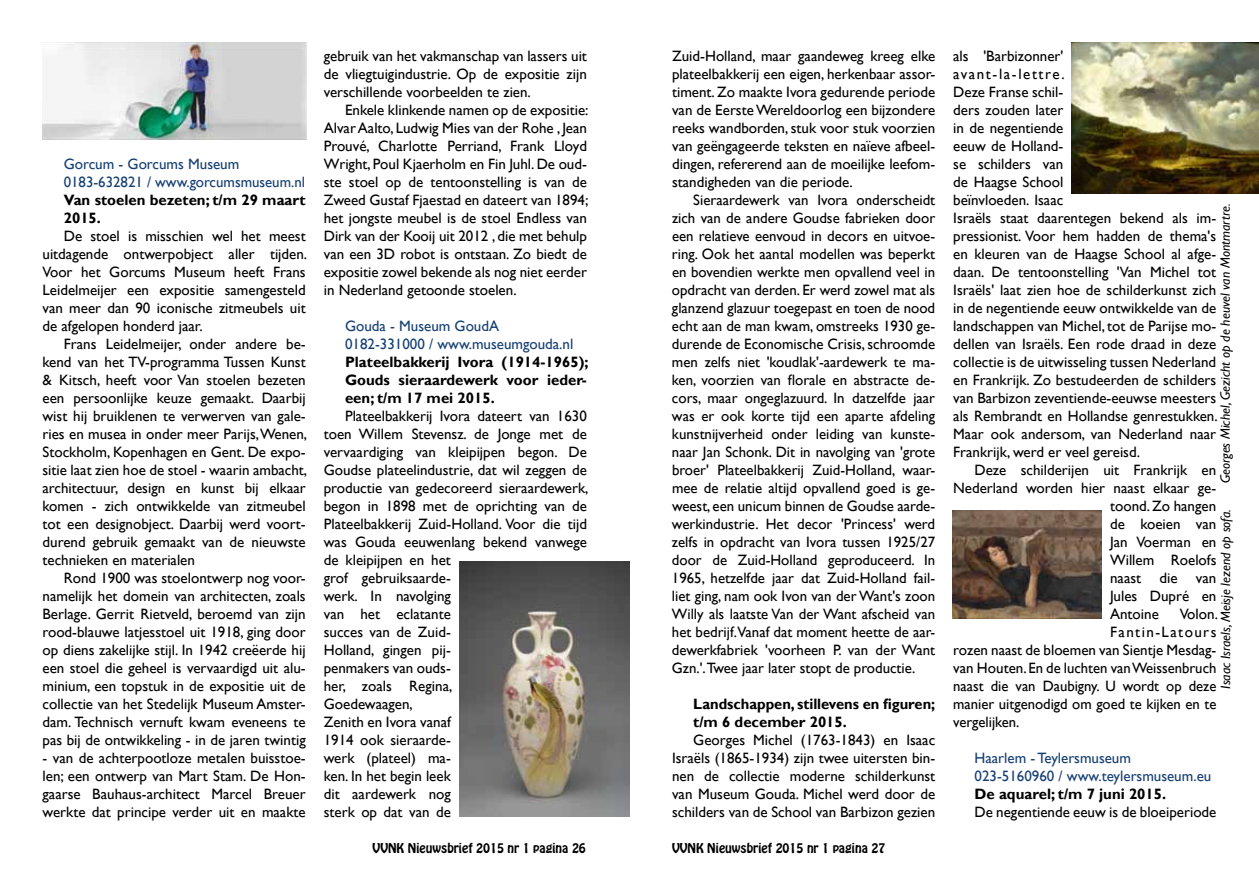
<style>
.page{position:relative;width:1259px;height:893px;background:#fff}
.page>*{position:absolute;margin:0;border:0;box-sizing:border-box;transform-origin:0 0}
.t1{font:15px/18px "Gill Sans";color:#000;text-align:justify}
.t2{font:700 15px/18px "Gill Sans";color:#000}
.t3{font:15px/18px "Gill Sans";color:#153f74}
.t4{font:15px "Gill Sans";letter-spacing:.095em;color:#000}
.t5{font:italic 13.5px "Gill Sans";color:#000}
.t6{font:12px "Hobo Std";color:#000}
</style>
<div class="page">
<img style="left:43px;top:43px;width:263px;height:97px">
<img style="left:459px;top:561px;width:170px;height:255px">
<img style="left:1071px;top:43px;width:188px;height:151px">
<img style="left:952px;top:510px;width:149px;height:109px">
<p class="t3" style="left:64px;top:155px;width:243px">Gorcum - Gorcums Museum<br>0183-632821 / www.gorcumsmuseum.nl</p>
<p class="t2" style="left:64px;top:191px;width:243px">Van stoelen bezeten; t/m 29 maart<br>2015.</p>
<p class="t1" style="left:42px;top:227px;width:266px;text-indent:21px">De stoel is misschien wel het meest uitdagende ontwerpobject aller tijden.<br>Voor het Gorcums Museum heeft Frans Leidelmeijer een expositie samengesteld van meer dan 90 iconische zitmeubels uit de afgelopen honderd jaar.</p>
<p class="t1" style="left:43px;top:335px;width:266px;text-indent:21px">Frans Leidelmeijer, onder andere be&shy;kend van het TV-programma Tussen Kunst &amp; Kitsch, heeft voor Van stoelen bezeten een persoonlijke keuze gemaakt. Daarbij wist hij bruiklenen te verwerven van gale&shy;ries en musea in onder meer Parijs,Wenen, Stockholm, Kopenhagen en Gent. De expo&shy;sitie laat zien hoe de stoel - waarin ambacht, architectuur, design en kunst bij elkaar komen - zich ontwikkelde van zitmeubel tot een designobject. Daarbij werd voort&shy;durend gebruik gemaakt van de nieuwste technieken en materialen</p>
<p class="t1" style="left:42px;top:569px;width:265px;text-indent:21px">Rond 1900 was stoelontwerp nog voor&shy;namelijk het domein van architecten, zoals Berlage. Gerrit Rietveld, beroemd van zijn rood-blauwe latjesstoel uit 1918, ging door op diens zakelijke stijl. In 1942 creëerde hij een stoel die geheel is vervaardigd uit alu&shy;minium, een topstuk in de expositie uit de collectie van het Stedelijk Museum Amster&shy;dam. Technisch vernuft kwam eveneens te pas bij de ontwikkeling - in de jaren twintig</p>
<p class="t1" style="left:43px;top:749px;width:265px">- van de achterpootloze metalen buisstoe&shy;len; een ontwerp van Mart Stam. De Hon&shy;gaarse Bauhaus-architect Marcel Breuer werkte dat principe verder uit en maakte</p>
<p class="t1" style="left:324px;top:47px;width:265px">gebruik van het vakmanschap van lassers uit de vliegtuigindustrie. Op de expositie zijn verschillende voorbeelden te zien.</p>
<p class="t1" style="left:324px;top:101px;width:266px;text-indent:21px">Enkele klinkende namen op de expositie:<br>AlvarAalto, Ludwig Mies van der Rohe , Jean Prouvé, Charlotte Perriand, Frank Lloyd Wright, Poul Kjaerholm en Fin Juhl.De oud&shy;ste stoel op de tentoonstelling is van de Zweed Gustaf Fjaestad en dateert van 1894; het jongste meubel is de stoel Endless van Dirk van der Kooij uit 2012 , die met behulp van een 3D robot is ontstaan. Zo biedt de expositie zowel bekende als nog niet eerder in Nederland getoonde stoelen.</p>
<p class="t3" style="left:345px;top:317px;width:230px">Gouda - Museum GoudA<br>0182-331000 / www.museumgouda.nl</p>
<p class="t2" style="left:345px;top:353px;width:245px;text-align:justify">Plateelbakkerij Ivora (1914-1965); Gouds sieraardewerk voor ieder&shy;een; t/m 17 mei 2015.</p>
<p class="t1" style="left:324px;top:407px;width:266px;text-align:left;text-indent:21px">Plateelbakkerij Ivora dateert van 1630 toen Willem Stevensz. de Jonge met de vervaardiging van kleipijpen begon. De<br>Goudse plateelindustrie, dat wil zeggen de productie van gedecoreerd sieraardewerk, begon in 1898 met de oprichting van de<br>Plateelbakkerij Zuid-Holland. Voor die tijd was Gouda eeuwenlang bekend vanwege de kleipijpen en het<br>grof gebruiksaarde-<br>werk. In navolging<br>van het eclatante<br>succes van de Zuid-<br>Holland, gingen pij-<br>penmakers van ouds-<br>her, zoals Regina,<br>Goedewaagen,<br>Zenith en Ivora vanaf<br>1914 ook sieraarde-<br>werk (plateel) ma-<br>ken. In het begin leek<br>dit aardewerk nog<br>sterk op dat van de</p>
<p class="t1" style="left:672px;top:47px;width:265px">Zuid-Holland, maar gaandeweg kreeg elke plateelbakkerij een eigen, herkenbaar assor&shy;timent.Zo maakte Ivora gedurende periode van de EersteWereldoorlog een bijzondere reeks wandborden, stuk voor stuk voorzien van geëngageerde teksten en naïeve afbeel&shy;dingen, refererend aan de moeilijke leefom&shy;standigheden van die periode.</p>
<p class="t1" style="left:672px;top:191px;width:265px;text-indent:21px">Sieraardewerk van Ivora onderscheidt zich van de andere Goudse fabrieken door een relatieve eenvoud in decors en uitvoe&shy;ring. Ook het aantal modellen was beperkt en bovendien werkte men opvallend veel in opdracht van derden. Er werd zowel mat als glanzend glazuur toegepast en toen de nood echt aan de man kwam, omstreeks 1930 ge&shy;durende de Economische Crisis, schroomde men zelfs niet 'koudlak'-aardewerk te ma&shy;ken, voorzien van florale en abstracte de&shy;cors, maar ongeglazuurd. In datzelfde jaar was er ook korte tijd een aparte afdeling kunstnijverheid onder leiding van kunste&shy;naar Jan Schonk. Dit in navolging van 'grote broer' Plateelbakkerij Zuid-Holland, waar&shy;mee de relatie altijd opvallend goed is ge&shy;weest, een unicum binnen de Goudse aarde&shy;werkindustrie. Het decor 'Princess' werd zelfs in opdracht van Ivora tussen 1925/27 door de Zuid-Holland geproduceerd. In 1965, hetzelfde jaar dat Zuid-Holland fail&shy;liet ging, nam ook Ivon van der Want's zoon Willy als laatste Van der Want afscheid van het bedrijf.Vanaf dat moment heette de aar&shy;dewerkfabriek 'voorheen P. van der Want Gzn.'.Twee jaar later stopt de productie.</p>
<p class="t2" style="left:693px;top:695px;width:243px">Landschappen, stillevens en figuren; t/m 6 december 2015.</p>
<p class="t1" style="left:672px;top:731px;width:265px;text-indent:21px">Georges Michel (1763-1843) en Isaac Israëls (1865-1934) zijn twee uitersten bin&shy;nen de collectie moderne schilderkunst van Museum Gouda. Michel werd door de schilders van de School van Barbizon gezien</p>
<p class="t6" style="left:372px;top:839px;width:215px">VVNK Nieuwsbrief 2015 nr 1 pagina 26</p>
<p class="t6" style="left:672px;top:839px;width:215px">VVNK Nieuwsbrief 2015 nr 1 pagina 27</p>
<p class="t1" style="left:953px;top:47px;width:266px;text-align:left">als 'Barbizonner'<br>avant-la-lettre.<br>Deze Franse schil-<br>ders zouden later<br>in de negentiende<br>eeuw de Holland-<br>se schilders van<br>de Haagse School<br>beïnvloeden. Isaac<br>Israëls staat daarentegen bekend als im&shy;pressionist. Voor hem hadden de thema's en kleuren van de Haagse School al afge&shy;daan. De tentoonstelling 'Van Michel tot<br>Israëls' laat zien hoe de schilderkunst zich in de negentiende eeuw ontwikkelde van de landschappen van Michel, tot de Parijse mo&shy;dellen van Israëls. Een rode draad in deze collectie is de uitwisseling tussen Nederland en Frankrijk. Zo bestudeerden de schilders van Barbizon zeventiende-eeuwse meesters als Rembrandt en Hollandse genrestukken.<br>Maar ook andersom, van Nederland naar<br>Frankrijk, werd er veel gereisd.</p>
<p class="t1" style="left:974px;top:461px;width:243px">Deze schilderijen uit Frankrijk en</p>
<p class="t1" style="left:953px;top:479px;width:264px">Nederland worden hier naast elkaar ge-</p>
<p class="t1" style="left:1110px;top:497px;width:108px">toond.Zo hangen</p>
<p class="t1" style="left:1110px;top:515px;width:108px">de koeien van</p>
<p class="t1" style="left:1110px;top:533px;width:108px">Jan Voerman en</p>
<p class="t1" style="left:1110px;top:551px;width:108px">Willem Roelofs</p>
<p class="t1" style="left:1110px;top:569px;width:108px">naast die van</p>
<p class="t1" style="left:1110px;top:587px;width:108px">Jules Dupré en</p>
<p class="t1" style="left:1110px;top:605px;width:50px">Antoine</p>
<p class="t1" style="left:1179px;top:605px;width:40px">Volon.</p>
<p class="t4" style="left:1110px;top:623px;width:108px">Fantin-Latours</p>
<p class="t1" style="left:953px;top:641px;width:265px">rozen naast de bloemen van Sientje Mesdag-</p>
<p class="t1" style="left:953px;top:659px;width:265px">van Houten.En de luchten vanWeissenbruch</p>
<p class="t1" style="left:953px;top:677px;width:265px">naast die van Daubigny. U wordt op deze</p>
<p class="t1" style="left:953px;top:695px;width:265px">manier uitgenodigd om goed te kijken en te</p>
<p class="t1" style="left:953px;top:713px;width:68px">vergelijken.</p>
<p class="t3" style="left:974px;top:749px;width:238px">Haarlem - Teylersmuseum<br>023-5160960 / www.teylersmuseum.eu</p>
<p class="t2" style="left:974px;top:785px;width:193px">De aquarel; t/m 7 juni 2015.</p>
<p class="t1" style="left:974px;top:803px;width:243px">De negentiende eeuw is de bloeiperiode</p>
<p class="t5" style="left:1217px;top:483px;width:282px;rotate:-90deg">Georges Michel, Gezicht op de heuvel van Montmartre.</p>
<p class="t5" style="left:1217px;top:689px;width:181px;rotate:-90deg">Isaac Israels, Meisje lezend op sofa.</p>
</div>
